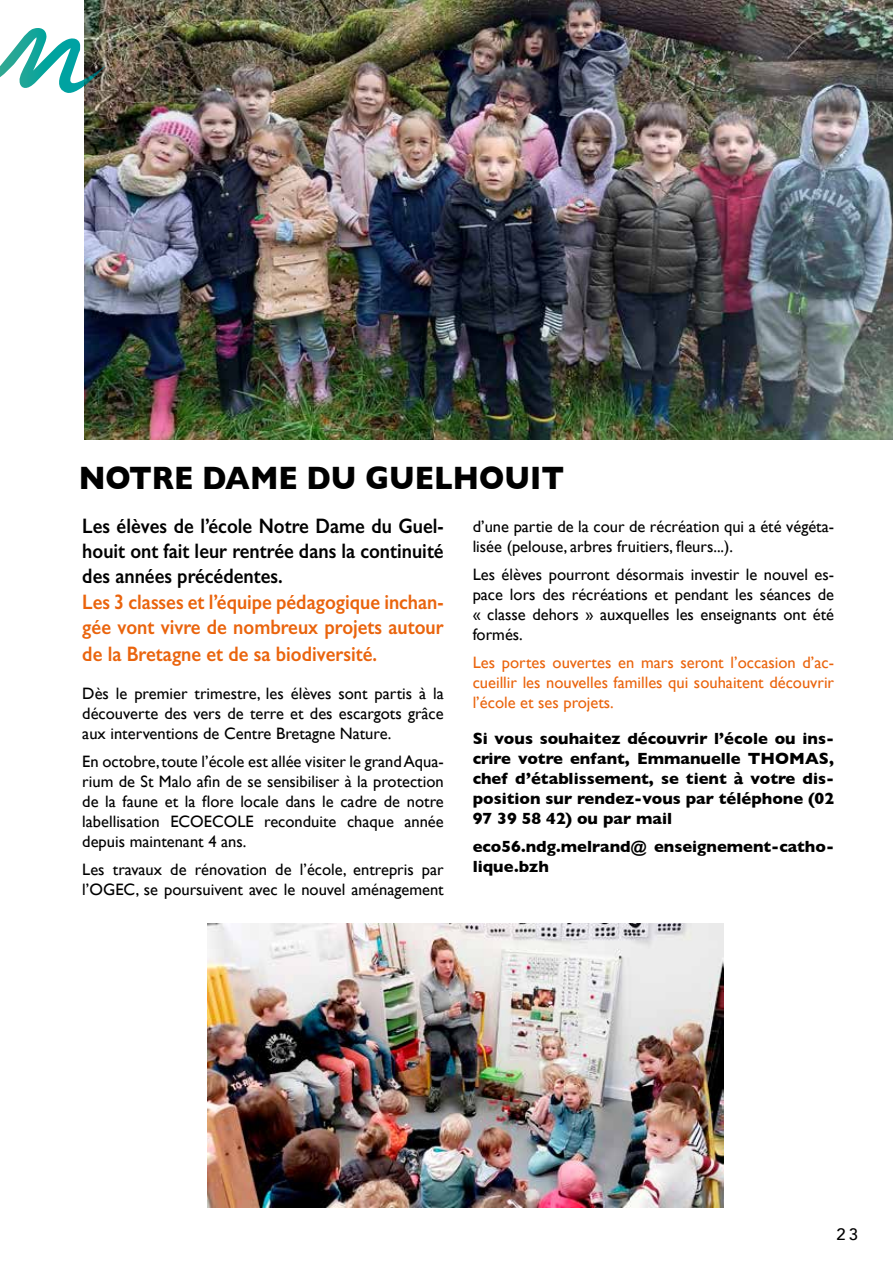
<style>
.page{position:relative;width:893px;height:1263px;background:#fff}
.page>*{position:absolute;margin:0;border:0;box-sizing:border-box;transform-origin:0 0}
.t1{font:700 33px "Gill Sans";color:#000;scale:.9 1}
.t2{font:600 21px/26.1px "Gill Sans";color:#ea640d;text-align:justify;scale:.9 1}
.t3{font:600 21px/25.2px "Gill Sans";color:#000;text-align:justify;scale:.9 1}
.t4{font:16.5px/19.8px "Gill Sans";color:#000;text-align:justify}
.t5{font:700 16.5px/19.8px "Gill Sans";color:#000;text-align:justify}
.t6{font:16.5px/19.8px "Gill Sans";color:#ea640d;text-align:justify}
.t7{font:500 16.5px "Avenir";color:#000}
</style>
<div class="page">
<img style="left:84px;top:0;width:809px;height:439px">
<img style="left:0;top:28px;width:105px;height:69px">
<img style="left:208px;top:923px;width:515px;height:284px">
<h1 class="t1" style="left:79px;top:452px;width:541px">NOTRE DAME DU GUELHOUIT</h1>
<p class="t3" style="left:82px;top:513px;width:403px">Les élèves de l’école Notre Dame du Guel&shy;houit ont fait leur rentrée dans la continuité des années précédentes.</p>
<p class="t2" style="left:82px;top:588px;width:403px">Les 3 classes et l’équipe pédagogique inchan&shy;gée vont vivre de nombreux projets autour de la Bretagne et de sa biodiversité.</p>
<p class="t4" style="left:82px;top:684px;width:363px">Dès le premier trimestre, les élèves sont partis à la découverte des vers de terre et des escargots grâce aux interventions de Centre Bretagne Nature.</p>
<p class="t4" style="left:82px;top:752px;width:363px">En octobre, toute l’école est allée visiter le grand Aqua&shy;rium de St Malo afin de se sensibiliser à la protection de la faune et la flore locale dans le cadre de notre labellisation ECOECOLE reconduite chaque année depuis maintenant 4 ans.</p>
<p class="t4" style="left:82px;top:859px;width:363px">Les travaux de rénovation de l’école, entrepris par l’OGEC, se poursuivent avec le nouvel aménagement</p>
<p class="t4" style="left:473px;top:517px;width:363px">d’une partie de la cour de récréation qui a été végéta&shy;lisée (pelouse, arbres fruitiers, fleurs...).</p>
<p class="t4" style="left:473px;top:565px;width:363px">Les élèves pourront désormais investir le nouvel es&shy;pace lors des récréations et pendant les séances de « classe dehors » auxquelles les enseignants ont été formés.</p>
<p class="t6" style="left:473px;top:652px;width:363px">Les portes ouvertes en mars seront l’occasion d’ac&shy;cueillir les nouvelles familles qui souhaitent découvrir l’école et ses projets.</p>
<p class="t5" style="left:473px;top:729px;width:363px">Si vous souhaitez découvrir l’école ou ins&shy;crire votre enfant, Emmanuelle THOMAS, chef d’établissement, se tient à votre dis&shy;position sur rendez-vous par téléphone (02<br>97 39 58 42) ou par mail</p>
<p class="t5" style="left:473px;top:836px;width:363px">eco56.ndg.melrand@ enseignement-catho&shy;lique.bzh</p>
<p class="t7" style="left:837px;top:1220px;width:23px">23</p>
</div>
